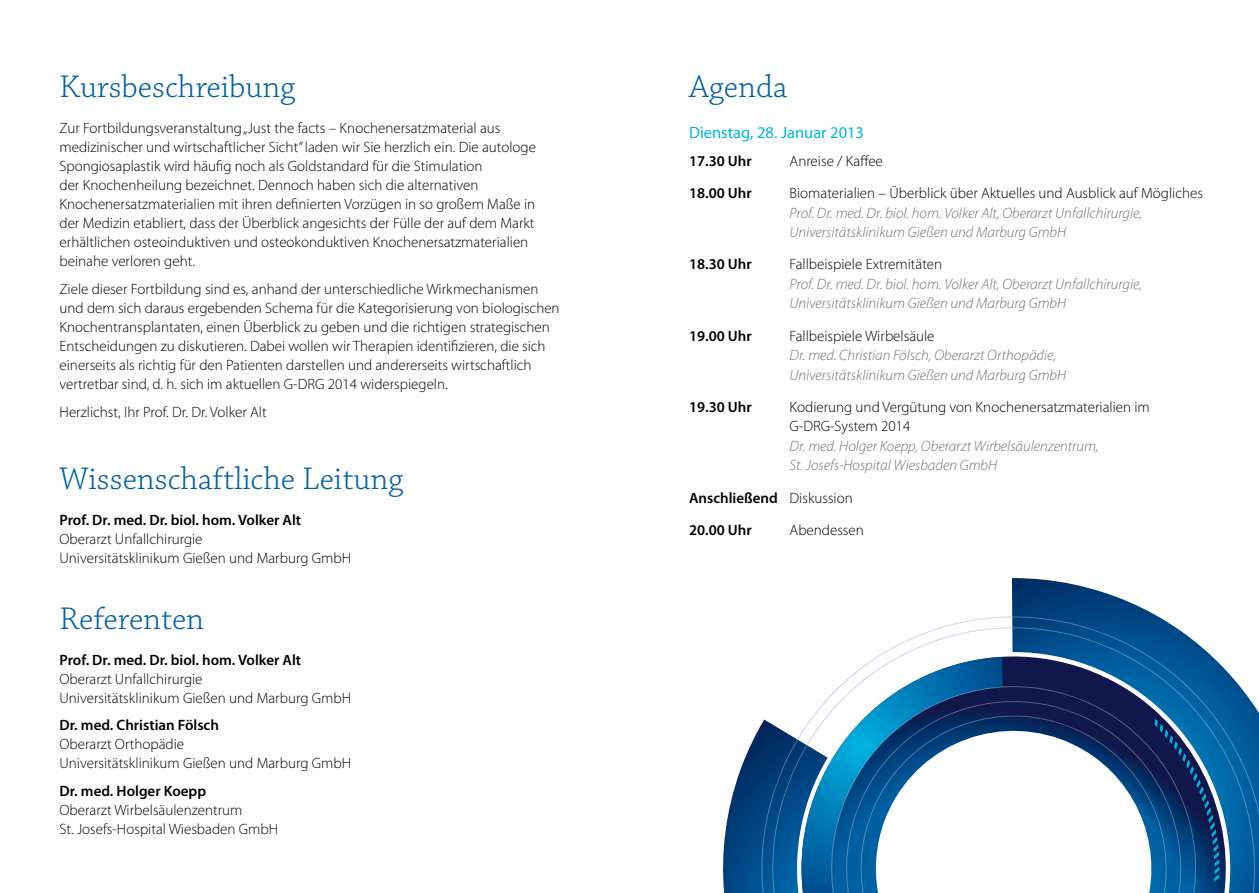
<style>
.page{position:relative;width:1259px;height:893px;background:#fff}
.page>*{position:absolute;margin:0;border:0;box-sizing:border-box;transform-origin:0 0}
.t1{font:300 33px "Chaparral Pro";color:#0061a1}
.t2{font:16.5px "Myriad Pro";color:#00b5dd}
.t3{font:300 15px/19px "Myriad Pro";color:#000}
.t4{font:italic 300 15px/19.5px "Myriad Pro";color:#707172}
.t5{font:600 15px/32.2px "Myriad Pro";color:#000}
.s1{font-weight:300}
</style>
<div class="page">
<svg style="left:1012px;top:578px;width:64px;height:7px"></svg>
<svg style="left:723px;top:766px;width:19px;height:127px"></svg>
<svg style="left:742px;top:731px;width:16px;height:162px;background:#195187"></svg>
<svg style="left:758px;top:585px;width:501px;height:308px"></svg>
<h1 class="t1" style="left:60px;top:68px;width:237px">Kursbeschreibung</h1>
<p class="t3" style="left:60px;top:118px;width:478px">Zur Fortbildungsveranstaltung „Just the facts – Knochenersatzmaterial aus medizinischer und wirtschaftlicher Sicht” laden wir Sie herzlich ein. Die autologe Spongiosaplastik wird häufig noch als Goldstandard für die Stimulation<br>der Knochenheilung bezeichnet. Dennoch haben sich die alternativen Knochenersatzmaterialien mit ihren definierten Vorzügen in so großem Maße in der Medizin etabliert, dass der Überblick angesichts der Fülle der auf dem Markt erhältlichen osteoinduktiven und osteokonduktiven Knochenersatzmaterialien beinahe verloren geht.</p>
<p class="t3" style="left:60px;top:279px;width:501px">Ziele dieser Fortbildung sind es, anhand der unterschiedliche Wirkmechanismen und dem sich daraus ergebenden Schema für die Kategorisierung von biologischen Knochentransplantaten, einen Überblick zu geben und die richtigen strategischen Entscheidungen zu diskutieren. Dabei wollen wir Therapien identifizieren, die sich einerseits als richtig für den Patienten darstellen und andererseits wirtschaftlich vertretbar sind, d. h. sich im aktuellen G-DRG 2014 widerspiegeln.</p>
<p class="t3" style="left:60px;top:402px;width:209px">Herzlichst, Ihr Prof. Dr. Dr. Volker Alt</p>
<h1 class="t1" style="left:60px;top:460px;width:345px">Wissenschaftliche Leitung</h1>
<p class="t5" style="left:60px;top:503px;width:243px">Prof. Dr. med. Dr. biol. hom. Volker Alt</p>
<p class="t3" style="left:60px;top:529px;width:293px">Oberarzt Unfallchirurgie<br>Universitätsklinikum Gießen und Marburg GmbH</p>
<h1 class="t1" style="left:60px;top:600px;width:146px">Referenten</h1>
<p class="t5" style="left:60px;top:643px;width:243px">Prof. Dr. med. Dr. biol. hom. Volker Alt</p>
<p class="t3" style="left:60px;top:669px;width:293px">Oberarzt Unfallchirurgie<br>Universitätsklinikum Gießen und Marburg GmbH</p>
<p class="t5" style="left:60px;top:709px;width:161px">Dr. med. Christian Fölsch</p>
<p class="t3" style="left:60px;top:735px;width:293px">Oberarzt Orthopädie<br>Universitätsklinikum Gießen und Marburg GmbH</p>
<p class="t5" style="left:60px;top:774px;width:148px">Dr. med. Holger Koepp</p>
<p class="t3" style="left:60px;top:800px;width:220px">Oberarzt Wirbelsäulenzentrum<br>St. Josefs-Hospital Wiesbaden GmbH</p>
<h1 class="t1" style="left:689px;top:68px;width:100px">Agenda</h1>
<p class="t2" style="left:689px;top:122px;width:176px">Dienstag, 28. Januar 2013</p>
<p class="t5" style="left:689px;top:144px;width:64px">17.30 Uhr</p>
<p class="t3" style="left:789px;top:151px;width:95px">Anreise / Kaffee</p>
<p class="t5" style="left:689px;top:176px;width:64px">18.00 Uhr</p>
<p class="t3" style="left:789px;top:183px;width:415px">Biomaterialien – Überblick über Aktuelles und Ausblick auf Mögliches</p>
<p class="t4" style="left:789px;top:203px;width:354px">Prof. Dr. med. Dr. biol. hom. Volker Alt, Oberarzt Unfallchirurgie,<br>Universitätsklinikum Gießen und Marburg GmbH</p>
<p class="t5" style="left:689px;top:248px;width:64px">18.30 Uhr</p>
<p class="t3" style="left:789px;top:255px;width:154px">Fallbeispiele Extremitäten</p>
<p class="t4" style="left:789px;top:274px;width:354px">Prof. Dr. med. Dr. biol. hom. Volker Alt, Oberarzt Unfallchirurgie,<br>Universitätsklinikum Gießen und Marburg GmbH</p>
<p class="t5" style="left:689px;top:319px;width:64px">19.00 Uhr</p>
<p class="t3" style="left:789px;top:326px;width:146px">Fallbeispiele Wirbelsäule</p>
<p class="t4" style="left:789px;top:345px;width:278px">Dr. med. Christian Fölsch, Oberarzt Orthopädie,<br>Universitätsklinikum Gießen und Marburg GmbH</p>
<p class="t5" style="left:689px;top:390px;width:64px">19.30 Uhr</p>
<p class="t3" style="left:789px;top:397px;width:362px;line-height:19.5px">Kodierung und Vergütung von Knochenersatzmaterialien im<br>G-DRG-System 2014</p>
<p class="t4" style="left:789px;top:436px;width:311px">Dr. med. Holger Koepp, Oberarzt Wirbelsäulenzentrum,<br>St. Josefs-Hospital Wiesbaden GmbH</p>
<p class="t5" style="left:689px;top:481px;width:165px">Anschließend <span class="s1">Diskussion<br></span>20.00 Uhr</p>
<p class="t3" style="left:789px;top:520px;width:76px">Abendessen</p>
</div>
